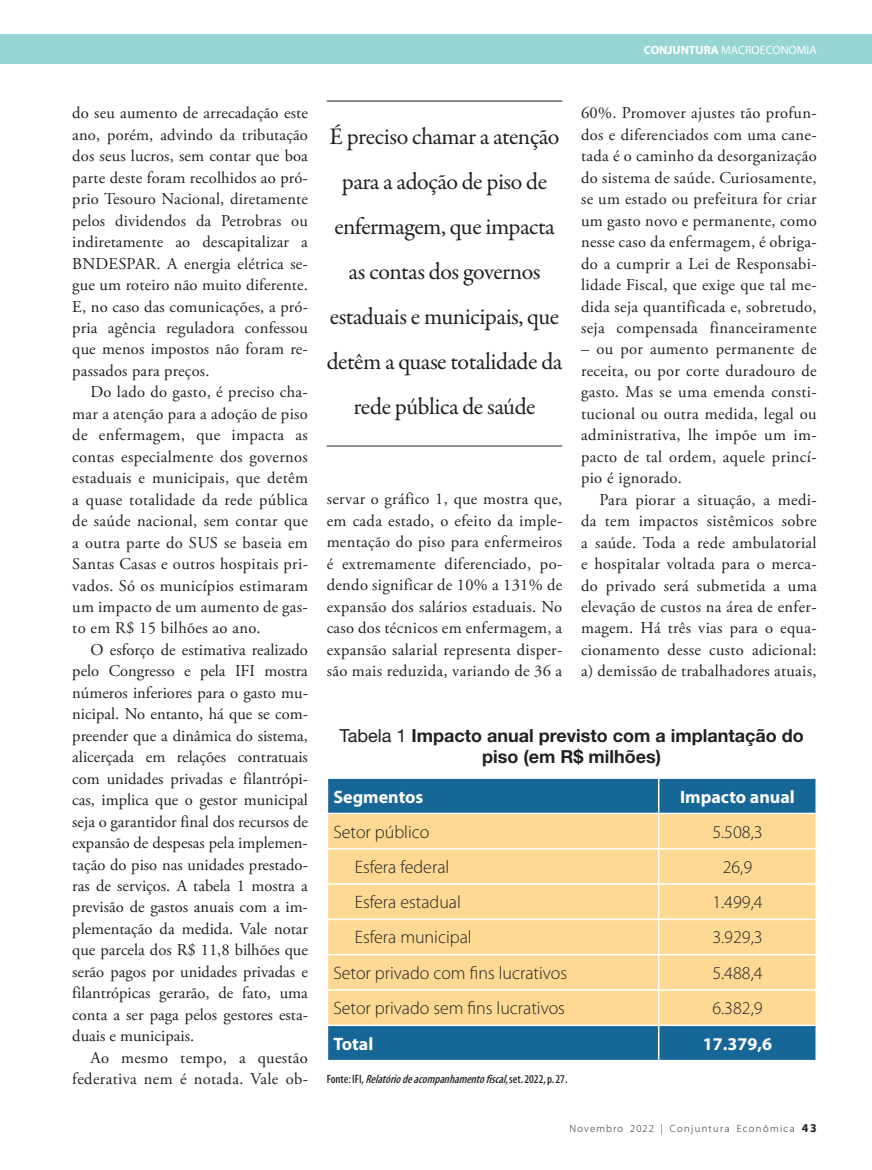
<style>
.page{position:relative;width:872px;height:1170px;background:#fff}
.page>*{position:absolute;margin:0;border:0;box-sizing:border-box;transform-origin:0 0}
.t1{font:24px/45px "Garamond Premr Pro";letter-spacing:-.02em;color:#231f20;text-align:center}
.t2{font:18px "Adobe Corp ID Myriad Lt";color:#231f20}
.t3{font:700 18px/21.6px "Helvetica Neue LT Pro";color:#231f20;text-align:center}
.t4{font:18px "Adobe Corp ID Myriad Bd";color:#fff}
.t5{font:16.5px/21.5px "Adobe Garamond Pro";letter-spacing:.02em;color:#231f20;text-align:justify}
.t6{font:italic 12px "Adobe Corp ID Myriad Pkg";color:#231f20}
.t7{font:12px "Adobe Corp ID Myriad Rg";color:#fff}
.t8{font:10.5px "Adobe Corp ID Myriad Lt";letter-spacing:.125em;color:#231f20}
.s1{font-family:"Adobe Corp ID Myriad Bd"}
.s2{font-weight:400}
.s3{font-style:normal}
.s4{font-family:"Adobe Corp ID Myriad Bd";font-size:12px}
</style>
<div class="page">
<div style="left:0;top:34px;width:872px;height:30px;background:#96d5d2"></div>
<div style="left:328px;top:778px;width:487px;height:281px;background:#166797"></div>
<div style="left:328px;top:814px;width:487px;height:210px;background:#fed994"></div>
<hr style="left:658px;top:778px;width:1px;height:34px;background:#fff">
<hr style="left:327px;top:812px;width:331px;height:2px;background:#fff">
<hr style="left:658px;top:812px;width:159px;height:2px;background:#fff">
<hr style="left:658px;top:814px;width:1px;height:33px;background:#fff">
<hr style="left:327px;top:847px;width:331px;height:2px;background:#fff">
<hr style="left:658px;top:847px;width:159px;height:2px;background:#fff">
<hr style="left:658px;top:849px;width:1px;height:34px;background:#fff">
<hr style="left:327px;top:883px;width:331px;height:1px;background:#fff">
<hr style="left:658px;top:883px;width:159px;height:1px;background:#fff">
<hr style="left:658px;top:884px;width:1px;height:34px;background:#fff">
<hr style="left:327px;top:918px;width:331px;height:2px;background:#fff">
<hr style="left:658px;top:918px;width:159px;height:2px;background:#fff">
<hr style="left:658px;top:920px;width:1px;height:33px;background:#fff">
<hr style="left:327px;top:953px;width:331px;height:2px;background:#fff">
<hr style="left:658px;top:953px;width:159px;height:2px;background:#fff">
<hr style="left:658px;top:955px;width:1px;height:34px;background:#fff">
<hr style="left:327px;top:989px;width:331px;height:1px;background:#fff">
<hr style="left:658px;top:989px;width:159px;height:1px;background:#fff">
<hr style="left:658px;top:990px;width:1px;height:34px;background:#fff">
<hr style="left:327px;top:1024px;width:331px;height:1px;background:#fff">
<hr style="left:658px;top:1024px;width:159px;height:1px;background:#fff">
<hr style="left:658px;top:1025px;width:1px;height:34px;background:#fff">
<hr style="left:327px;top:101px;width:235px;height:1px;background:#231f20">
<hr style="left:327px;top:446px;width:235px;height:1px;background:#231f20">
<p class="t7" style="left:644px;top:44px;width:174px"><span class="s1">CONJUNTURA</span> MACROECONOMIA</p>
<p class="t5" style="left:72px;top:103px;width:237px">do seu aumento de arrecadação este ano, porém, advindo da tributação dos seus lucros, sem contar que boa parte deste foram recolhidos ao pró&shy;prio Tesouro Nacional, diretamente pelos dividendos da Petrobras ou indiretamente ao descapitalizar a BNDESPAR. A energia elétrica se&shy;gue um roteiro não muito diferente.<br>E, no caso das comunicações, a pró&shy;pria agência reguladora confessou que menos impostos não foram re&shy;passados para preços.</p>
<p class="t5" style="left:72px;top:382px;width:237px;text-indent:18px">Do lado do gasto, é preciso cha&shy;mar a atenção para a adoção de piso de enfermagem, que impacta as contas especialmente dos governos estaduais e municipais, que detêm a quase totalidade da rede pública de saúde nacional, sem contar que a outra parte do SUS se baseia em Santas Casas e outros hospitais pri&shy;vados. Só os municípios estimaram um impacto de um aumento de gas&shy;to em R$ 15 bilhões ao ano.</p>
<p class="t5" style="left:72px;top:639px;width:237px;text-indent:18px">O esforço de estimativa realizado pelo Congresso e pela IFI mostra números inferiores para o gasto mu&shy;nicipal. No entanto, há que se com&shy;preender que a dinâmica do sistema, alicerçada em relações contratuais com unidades privadas e filantrópi&shy;cas, implica que o gestor municipal seja o garantidor final dos recursos de expansão de despesas pela implemen&shy;tação do piso nas unidades prestado&shy;ras de serviços. A tabela 1 mostra a previsão de gastos anuais com a im&shy;plementação da medida. Vale notar que parcela dos R$ 11,8 bilhões que serão pagos por unidades privadas e filantrópicas gerarão, de fato, uma conta a ser paga pelos gestores esta&shy;duais e municipais.</p>
<p class="t5" style="left:72px;top:1047px;width:237px;text-align:right">Ao mesmo tempo, a questão federativa nem é notada. Vale ob-</p>
<h1 class="t1" style="left:327px;top:114px;width:237px">É preciso chamar a atenção para a adoção de piso de enfermagem, que impacta as contas dos governos estaduais e municipais, que detêm a quase totalidade da rede pública de saúde</h1>
<p class="t5" style="left:327px;top:489px;width:237px">servar o gráfico 1, que mostra que, em cada estado, o efeito da imple&shy;mentação do piso para enfermeiros é extremamente diferenciado, po&shy;dendo significar de 10% a 131% de expansão dos salários estaduais. No caso dos técnicos em enfermagem, a expansão salarial representa disper&shy;são mais reduzida, variando de 36 a</p>
<p class="t5" style="left:581px;top:103px;width:237px">60%. Promover ajustes tão profun&shy;dos e diferenciados com uma cane&shy;tada é o caminho da desorganização do sistema de saúde. Curiosamente, se um estado ou prefeitura for criar um gasto novo e permanente, como nesse caso da enfermagem, é obriga&shy;do a cumprir a Lei de Responsabi&shy;lidade Fiscal, que exige que tal me&shy;dida seja quantificada e, sobretudo, seja compensada financeiramente</p>
<p class="t5" style="left:581px;top:339px;width:237px">– ou por aumento permanente de receita, ou por corte duradouro de gasto. Mas se uma emenda consti&shy;tucional ou outra medida, legal ou administrativa, lhe impõe um im&shy;pacto de tal ordem, aquele princí&shy;pio é ignorado.</p>
<p class="t5" style="left:581px;top:489px;width:237px;text-indent:18px">Para piorar a situação, a medi&shy;da tem impactos sistêmicos sobre a saúde. Toda a rede ambulatorial e hospitalar voltada para o merca&shy;do privado será submetida a uma elevação de custos na área de enfer&shy;magem. Há três vias para o equa&shy;cionamento desse custo adicional: a) demissão de trabalhadores atuais,</p>
<p class="t3" style="left:339px;top:723px;width:466px"><span class="s2">Tabela 1</span> Impacto anual previsto com a implantação do piso (em R$ milhões)</p>
<p class="t4" style="left:333px;top:787px;width:92px">Segmentos</p>
<p class="t4" style="left:680px;top:787px;width:116px">Impacto anual</p>
<p class="t2" style="left:333px;top:822px;width:97px">Setor público</p>
<p class="t2" style="left:712px;top:822px;width:52px">5.508,3</p>
<p class="t2" style="left:355px;top:857px;width:96px">Esfera federal</p>
<p class="t2" style="left:722px;top:857px;width:31px">26,9</p>
<p class="t2" style="left:355px;top:893px;width:108px">Esfera estadual</p>
<p class="t2" style="left:712px;top:893px;width:52px">1.499,4</p>
<p class="t2" style="left:355px;top:928px;width:119px">Esfera municipal</p>
<p class="t2" style="left:712px;top:928px;width:52px">3.929,3</p>
<p class="t2" style="left:333px;top:963px;width:235px">Setor privado com fins lucrativos</p>
<p class="t2" style="left:712px;top:963px;width:52px">5.488,4</p>
<p class="t2" style="left:333px;top:999px;width:233px">Setor privado sem fins lucrativos</p>
<p class="t2" style="left:712px;top:999px;width:52px">6.382,9</p>
<p class="t4" style="left:333px;top:1034px;width:41px">Total</p>
<p class="t4" style="left:703px;top:1034px;width:71px">17.379,6</p>
<p class="t6" style="left:327px;top:1073px;width:242px"><span class="s3">F o n t e : I F I ,</span> Relatóriodeacompanhamentofiscal<span class="s3">, s e t . 2 0 2 2 , p . 2 7 .</span></p>
<p class="t8" style="left:569px;top:1122px;width:249px">Novembro 2022 | Conjuntura Econômica <span class="s4">43</span></p>
</div>
